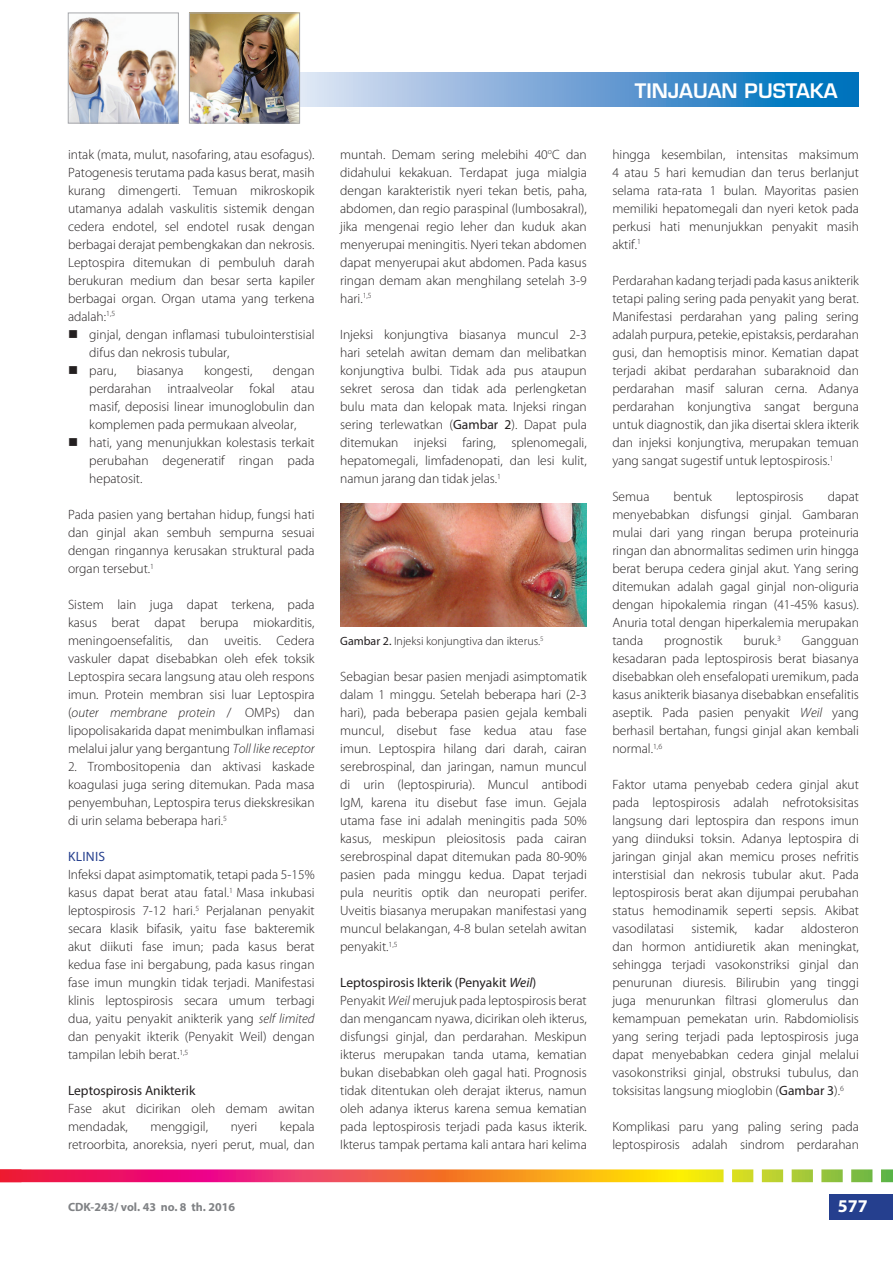
<style>
.page{position:relative;width:893px;height:1263px;background:#fff}
.page>*{position:absolute;margin:0;border:0;box-sizing:border-box;transform-origin:0 0}
.t1{font:600 19.5px "Eurostile LT Std";color:#fff}
.t2{font:700 18px "Myriad Pro";color:#fff}
.t3{font:300 13.5px/18px "Myriad Pro";color:#231f20;text-align:justify}
.t4{font:13.5px "Myriad Pro";color:#231f20}
.t5{font:13.5px "Myriad Pro";letter-spacing:.02em;color:#253f8e}
.t6{font:300 12px "Myriad Pro";color:#231f20}
.t7{font:700 12px "Myriad Pro";color:#808285}
.s1{font-style:italic}
.s2{font-weight:400}
.s3{font-weight:400;font-style:italic}
</style>
<div class="page">
<div style="left:829px;top:1194px;width:64px;height:26px;background:#253f8e"></div>
<svg style="left:300px;top:72px;width:559px;height:35px;background:#6ba4d5"></svg>
<svg style="left:0;top:1169px;width:893px;height:13px;background:#e87c50"></svg>
<img style="left:70px;top:17px;width:107px;height:104px">
<div style="left:68px;top:13px;width:111px;height:110px;border:1px solid #a8a9ad"></div>
<img style="left:191px;top:15px;width:107px;height:106px">
<div style="left:189px;top:13px;width:111px;height:110px;border:1px solid #a8a9ad"></div>
<img style="left:340px;top:503px;width:247px;height:123px">
<p class="t3" style="left:68px;top:146px;width:248px">intak (mata, mulut, nasofaring, atau esofagus).<br>Patogenesis terutama pada kasus berat, masih kurang dimengerti. Temuan mikroskopik utamanya adalah vaskulitis sistemik dengan cedera endotel, sel endotel rusak dengan berbagai derajat pembengkakan dan nekrosis.<br>Leptospira ditemukan di pembuluh darah berukuran medium dan besar serta kapiler berbagai organ. Organ utama yang terkena adalah:<sup>1,5</sup></p>
<p class="t3" style="left:89px;top:326px;width:227px;text-align:left">ginjal, dengan inflamasi tubulointerstisial difus dan nekrosis tubular,<br>paru,</p>
<p class="t3" style="left:89px;top:362px;width:227px;text-align:left;text-indent:184px">dengan perdarahan intraalveolar fokal atau masif, deposisi linear imunoglobulin dan komplemen pada permukaan alveolar, hati, yang menunjukkan kolestasis terkait perubahan degeneratif ringan pada hepatosit.</p>
<p class="t3" style="left:68px;top:506px;width:248px">Pada pasien yang bertahan hidup, fungsi hati dan ginjal akan sembuh sempurna sesuai dengan ringannya kerusakan struktural pada organ tersebut.<sup>1</sup></p>
<p class="t3" style="left:68px;top:596px;width:248px">Sistem lain juga dapat terkena, pada kasus berat dapat berupa miokarditis, meningoensefalitis, dan uveitis. Cedera vaskuler dapat disebabkan oleh efek toksik Leptospira secara langsung atau oleh respons imun. Protein membran sisi luar Leptospira (<span class="s1">outer membrane protein</span> / OMPs) dan lipopolisakarida dapat menimbulkan inflamasi melalui jalur yang bergantung <span class="s1">Toll like receptor</span></p>
<p class="t3" style="left:68px;top:758px;width:248px">2. Trombositopenia dan aktivasi kaskade koagulasi juga sering ditemukan. Pada masa penyembuhan, Leptospira terus diekskresikan di urin selama beberapa hari.<sup>5</sup></p>
<p class="t5" style="left:68px;top:848px;width:39px">KLINIS</p>
<p class="t3" style="left:68px;top:866px;width:248px">Infeksi dapat asimptomatik, tetapi pada 5-15% kasus dapat berat atau fatal.<sup>1</sup> Masa inkubasi leptospirosis 7-12 hari.<sup>5</sup> Perjalanan penyakit secara klasik bifasik, yaitu fase bakteremik akut diikuti fase imun; pada kasus berat kedua fase ini bergabung, pada kasus ringan fase imun mungkin tidak terjadi. Manifestasi klinis leptospirosis secara umum terbagi dua, yaitu penyakit anikterik yang <span class="s1">self limited </span>dan penyakit ikterik (Penyakit Weil) dengan tampilan lebih berat.<sup>1,5</sup></p>
<p class="t4" style="left:68px;top:1082px;width:129px">Leptospirosis Anikterik</p>
<p class="t3" style="left:68px;top:1100px;width:248px">Fase akut dicirikan oleh demam awitan mendadak,</p>
<p class="t3" style="left:137px;top:362px;width:48px">biasanya</p>
<p class="t3" style="left:204px;top:362px;width:50px">kongesti,</p>
<p class="t3" style="left:68px;top:1118px;width:248px;text-align:right">kepala<br>retroorbita, anoreksia, nyeri perut, mual, dan</p>
<p class="t3" style="left:150px;top:1118px;width:59px">menggigil,</p>
<p class="t3" style="left:231px;top:1118px;width:28px">nyeri</p>
<p class="t3" style="left:340px;top:146px;width:248px">muntah. Demam sering melebihi 40<sup>o</sup>C dan didahului kekakuan. Terdapat juga mialgia dengan karakteristik nyeri tekan betis, paha, abdomen, dan regio paraspinal (lumbosakral), jika mengenai regio leher dan kuduk akan menyerupai meningitis. Nyeri tekan abdomen dapat menyerupai akut abdomen. Pada kasus ringan demam akan menghilang setelah 3-9 hari.<sup>1,5</sup></p>
<p class="t3" style="left:340px;top:326px;width:248px">Injeksi konjungtiva biasanya muncul 2-3 hari setelah awitan demam dan melibatkan konjungtiva bulbi. Tidak ada pus ataupun sekret serosa dan tidak ada perlengketan bulu mata dan kelopak mata. Injeksi ringan sering terlewatkan (<span class="s2">Gambar 2</span>). Dapat pula ditemukan injeksi faring, splenomegali, hepatomegali, limfadenopati, dan lesi kulit, namun jarang dan tidak jelas.<sup>1</sup></p>
<p class="t6" style="left:340px;top:634px;width:205px"><span class="s2">Gambar 2.</span> Injeksi konjungtiva dan ikterus.<sup>5</sup></p>
<p class="t3" style="left:340px;top:668px;width:248px">Sebagian besar pasien menjadi asimptomatik dalam 1 minggu. Setelah beberapa hari (2-3 hari), pada beberapa pasien gejala kembali muncul, disebut fase kedua atau fase imun. Leptospira hilang dari darah, cairan serebrospinal, dan jaringan, namun muncul di urin (leptospiruria). Muncul antibodi IgM, karena itu disebut fase imun. Gejala utama fase ini adalah meningitis pada 50% kasus, meskipun pleiositosis pada cairan serebrospinal dapat ditemukan pada 80-90% pasien pada minggu kedua. Dapat terjadi pula neuritis optik dan neuropati perifer.<br>Uveitis biasanya merupakan manifestasi yang muncul belakangan, 4-8 bulan setelah awitan penyakit.<sup>1,5</sup></p>
<p class="t3" style="left:340px;top:974px;width:248px;text-align:left"><span class="s2">Leptospirosis Ikterik (Penyakit</span> <span class="s3">Weil</span><span class="s2">)<br></span>Penyakit <span class="s1">Weil</span> merujuk pada leptospirosis berat dan mengancam nyawa, dicirikan oleh ikterus, disfungsi ginjal, dan perdarahan. Meskipun ikterus merupakan tanda utama, kematian bukan disebabkan oleh gagal hati. Prognosis tidak ditentukan oleh derajat ikterus, namun oleh adanya ikterus karena semua kematian pada leptospirosis terjadi pada kasus ikterik.<br>Ikterus tampak pertama kali antara hari kelima</p>
<h1 class="t1" style="left:635px;top:79px;width:204px">TINJAUAN PUSTAKA</h1>
<p class="t3" style="left:612px;top:146px;width:248px">hingga kesembilan, intensitas maksimum 4 atau 5 hari kemudian dan terus berlanjut selama rata-rata 1 bulan. Mayoritas pasien memiliki hepatomegali dan nyeri ketok pada perkusi hati menunjukkan penyakit masih aktif.<sup>1</sup></p>
<p class="t3" style="left:612px;top:272px;width:248px">Perdarahan kadang terjadi pada kasus anikterik tetapi paling sering pada penyakit yang berat.<br>Manifestasi perdarahan yang paling sering adalah purpura, petekie, epistaksis, perdarahan gusi, dan hemoptisis minor. Kematian dapat terjadi akibat perdarahan subaraknoid dan perdarahan masif saluran cerna. Adanya perdarahan konjungtiva sangat berguna untuk diagnostik, dan jika disertai sklera ikterik dan injeksi konjungtiva, merupakan temuan yang sangat sugestif untuk leptospirosis.<sup>1</sup></p>
<p class="t3" style="left:612px;top:488px;width:39px">Semua</p>
<p class="t3" style="left:674px;top:488px;width:40px">bentuk</p>
<p class="t3" style="left:736px;top:488px;width:69px">leptospirosis</p>
<p class="t3" style="left:612px;top:488px;width:248px;text-indent:215px">dapat menyebabkan disfungsi ginjal. Gambaran mulai dari yang ringan berupa proteinuria ringan dan abnormalitas sedimen urin hingga berat berupa cedera ginjal akut. Yang sering ditemukan adalah gagal ginjal non-oliguria dengan hipokalemia ringan (41-45% kasus).<br>Anuria total dengan hiperkalemia merupakan tanda</p>
<p class="t3" style="left:664px;top:632px;width:60px">prognostik</p>
<p class="t3" style="left:743px;top:632px;width:39px">buruk.<sup>3</sup></p>
<p class="t3" style="left:612px;top:632px;width:248px;text-indent:190px">Gangguan kesadaran pada leptospirosis berat biasanya disebabkan oleh ensefalopati uremikum, pada kasus anikterik biasanya disebabkan ensefalitis aseptik. Pada pasien penyakit <span class="s1">Weil</span> yang berhasil bertahan, fungsi ginjal akan kembali normal.<sup>1,6</sup></p>
<p class="t3" style="left:612px;top:776px;width:248px">Faktor utama penyebab cedera ginjal akut pada leptospirosis adalah nefrotoksisitas langsung dari leptospira dan respons imun yang diinduksi toksin. Adanya leptospira di jaringan ginjal akan memicu proses nefritis interstisial dan nekrosis tubular akut. Pada leptospirosis berat akan dijumpai perubahan status hemodinamik seperti sepsis. Akibat vasodilatasi</p>
<p class="t3" style="left:612px;top:920px;width:248px;text-indent:189px">aldosteron dan hormon antidiuretik akan meningkat, sehingga terjadi vasokonstriksi ginjal dan penurunan diuresis. Bilirubin yang tinggi juga menurunkan filtrasi glomerulus dan kemampuan pemekatan urin. Rabdomiolisis yang sering terjadi pada leptospirosis juga dapat menyebabkan cedera ginjal melalui vasokonstriksi ginjal, obstruksi tubulus, dan toksisitas langsung mioglobin (<span class="s2">Gambar 3</span>).<sup>6</sup></p>
<p class="t3" style="left:612px;top:1118px;width:248px">Komplikasi paru yang paling sering pada leptospirosis adalah sindrom perdarahan</p>
<p class="t3" style="left:691px;top:920px;width:47px">sistemik,</p>
<p class="t3" style="left:754px;top:920px;width:31px">kadar</p>
<p class="t7" style="left:68px;top:1199px;width:169px">CDK-243/ vol. 43 no. 8 th. 2016</p>
<h2 class="t2" style="left:838px;top:1194px;width:31px">577</h2>
</div>
